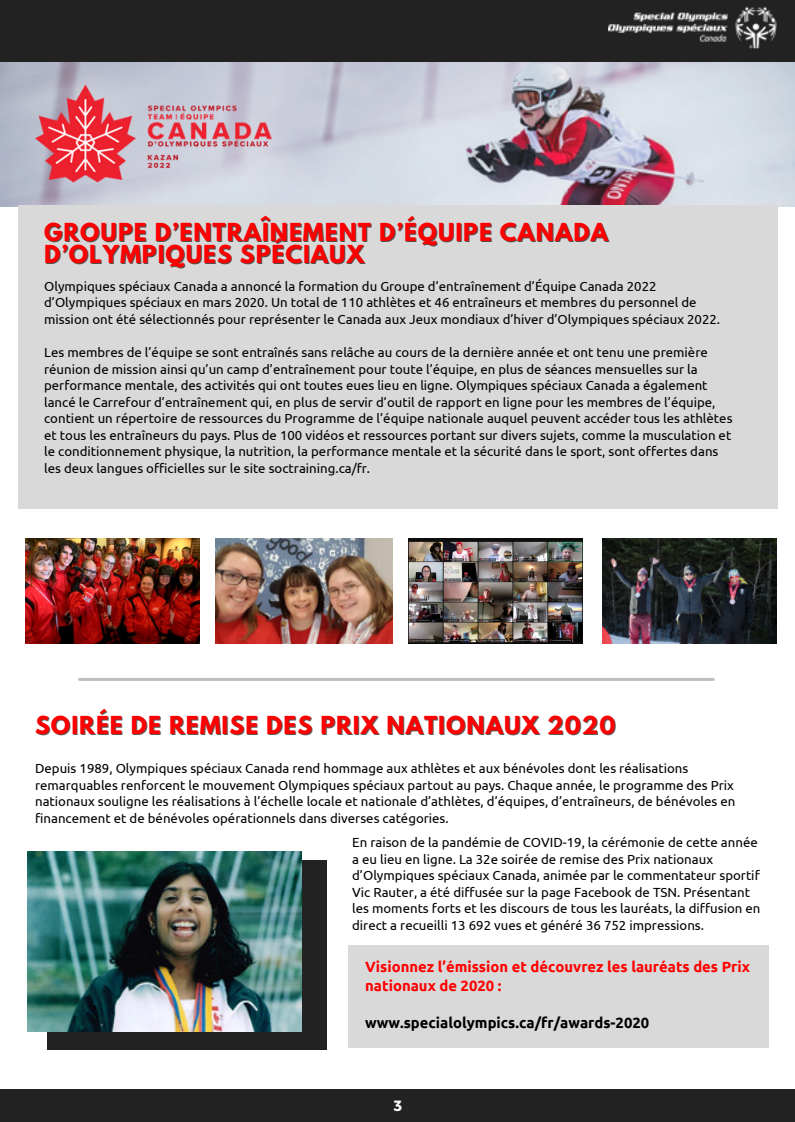
<style>
.page{position:relative;width:795px;height:1122px;background:#fff}
.page>*{position:absolute;margin:0;border:0;box-sizing:border-box;transform-origin:0 0}
.t1{font:700 22px/22px "League Spartan";letter-spacing:.05em;color:#f00}
.t2{font:700 14.8px/18.4px "Ubuntu";color:#f00}
.t3{font:700 14.8px "Ubuntu";color:#000}
.t4{font:700 14.8px "Montserrat";color:#fff}
.t5{font:13.2px/16.4px "Ubuntu";color:#000}
</style>
<div class="page">
<img style="left:1px;top:62px;width:794px;height:145px">
<div style="left:0;top:0;width:795px;height:62px;background:#222"></div>
<img style="left:609px;top:6px;width:168px;height:43px">
<div style="left:0;top:1089px;width:795px;height:33px;background:#222"></div>
<img style="left:28px;top:80px;width:252px;height:108px">
<img style="left:25px;top:539px;width:175px;height:105px">
<img style="left:408px;top:539px;width:174px;height:105px">
<img style="left:215px;top:539px;width:178px;height:105px">
<div style="left:18px;top:206px;width:760px;height:303px;background:#d9d9d9"></div>
<img style="left:603px;top:539px;width:174px;height:105px">
<div style="left:47px;top:860px;width:280px;height:190px;background:#222"></div>
<img style="left:28px;top:852px;width:273px;height:180px">
<hr style="left:80px;top:678px;width:633px;height:3px;background:#bcbec0">
<div style="left:349px;top:946px;width:420px;height:102px;background:#d9d9d9"></div>
<p class="t1" style="left:44px;top:224px;width:565px">GROUPE D’ENTRAÎNEMENT D’ÉQUIPE CANADA<br>D’OLYMPIQUES SPÉCIAUX</p>
<p class="t5" style="left:44px;top:278px;width:678px">Olympiques spéciaux Canada a annoncé la formation du Groupe d’entraînement d’Équipe Canada 2022 d’Olympiques spéciaux en mars 2020. Un total de 110 athlètes et 46 entraîneurs et membres du personnel de mission ont été sélectionnés pour représenter le Canada aux Jeux mondiaux d’hiver d’Olympiques spéciaux 2022.</p>
<p class="t5" style="left:44px;top:344px;width:690px">Les membres de l’équipe se sont entraînés sans relâche au cours de la dernière année et ont tenu une première réunion de mission ainsi qu’un camp d’entraînement pour toute l’équipe, en plus de séances mensuelles sur la performance mentale, des activités qui ont toutes eues lieu en ligne. Olympiques spéciaux Canada a également lancé le Carrefour d’entraînement qui, en plus de servir d’outil de rapport en ligne pour les membres de l’équipe, contient un répertoire de ressources du Programme de l’équipe nationale auquel peuvent accéder tous les athlètes et tous les entraîneurs du pays. Plus de 100 vidéos et ressources portant sur divers sujets, comme la musculation et le conditionnement physique, la nutrition, la performance mentale et la sécurité dans le sport, sont offertes dans les deux langues officielles sur le site soctraining.ca/fr.</p>
<p class="t1" style="left:35px;top:717px;width:582px">SOIRÉE DE REMISE DES PRIX NATIONAUX 2020</p>
<p class="t5" style="left:35px;top:760px;width:702px">Depuis 1989, Olympiques spéciaux Canada rend hommage aux athlètes et aux bénévoles dont les réalisations remarquables renforcent le mouvement Olympiques spéciaux partout au pays. Chaque année, le programme des Prix nationaux souligne les réalisations à l’échelle locale et nationale d’athlètes, d’équipes, d’entraîneurs, de bénévoles en financement et de bénévoles opérationnels dans diverses catégories.</p>
<p class="t5" style="left:352px;top:834px;width:410px">En raison de la pandémie de COVID-19, la cérémonie de cette année a eu lieu en ligne. La 32e soirée de remise des Prix nationaux d’Olympiques spéciaux Canada, animée par le commentateur sportif Vic Rauter, a été diffusée sur la page Facebook de TSN. Présentant les moments forts et les discours de tous les lauréats, la diffusion en direct a recueilli 13 692 vues et généré 36 752 impressions.</p>
<p class="t2" style="left:365px;top:958px;width:386px">Visionnez l’émission et découvrez les lauréats des Prix nationaux de 2020 :</p>
<p class="t3" style="left:365px;top:1014px;width:286px">www.specialolympics.ca/fr/awards-2020</p>
<p class="t4" style="left:394px;top:1096px;width:10px">3</p>
</div>
